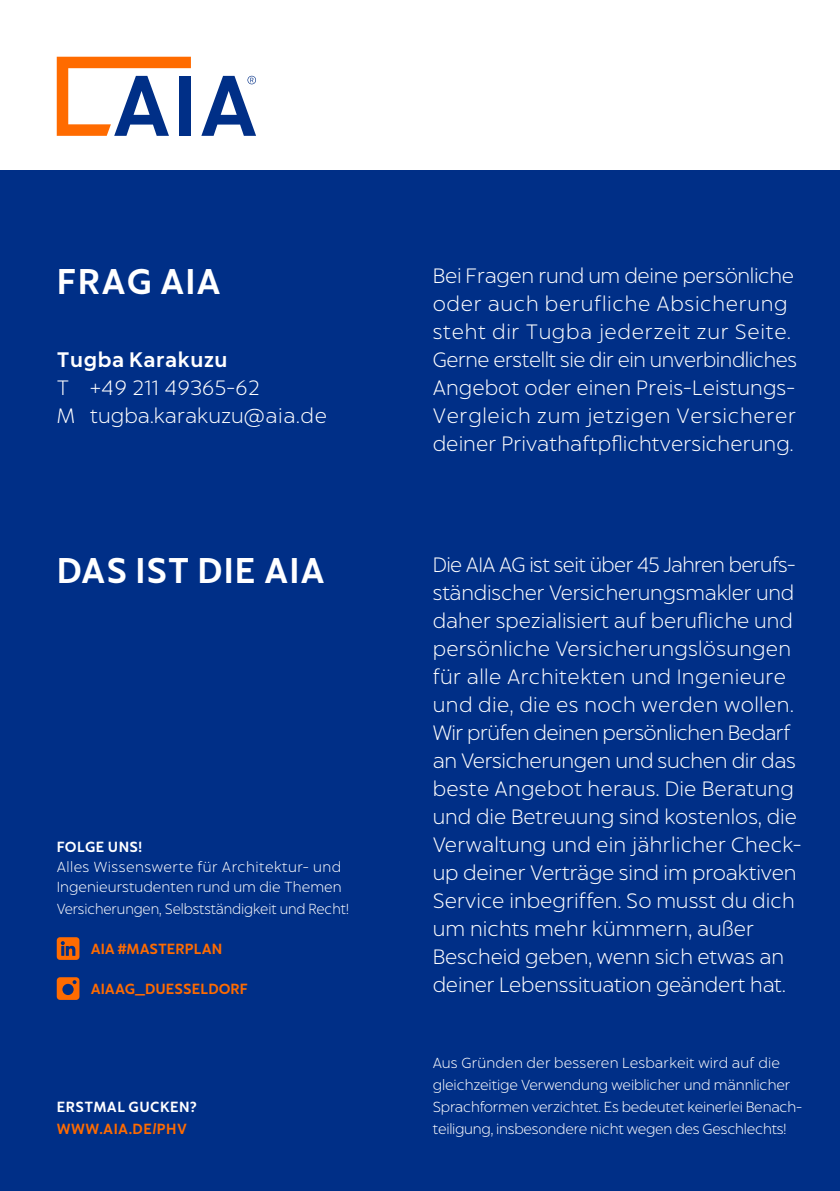
<style>
.page{position:relative;width:840px;height:1191px;background:#fff}
.page>*{position:absolute;margin:0;border:0;box-sizing:border-box;transform-origin:0 0}
.t1{font:500 34px "Captura Now";letter-spacing:.03em;color:#fff}
.t2{font:200 20px/28px "Captura Now";color:#fff}
.t3{font:200 20px/28px "Captura Now";letter-spacing:.03em;color:#fff}
.t4{font:200 14px/22px "Captura Now";letter-spacing:-.01em;color:#fff}
.t5{font:200 14px "Captura Now";letter-spacing:-.01em;color:#fff;scale:.96 1}
.t6{font:500 14px "Captura Now";color:#ff6b00}
.t7{font:500 14px/22px "Captura Now";letter-spacing:.03em;color:#fff}
.s1{font-style:inherit}
.s2{font-weight:500}
.s3{color:#ff6b00}
</style>
<div class="page">
<div style="left:0;top:170px;width:839px;height:1021px;background:#002f87"></div>
<svg style="left:57px;top:57px;width:134px;height:79px"></svg>
<svg style="left:201px;top:76px;width:55px;height:60px"></svg>
<svg style="left:57px;top:937px;width:22px;height:23px"></svg>
<svg style="left:57px;top:977px;width:22px;height:23px"></svg>
<p class="t1" style="left:57px;top:255px;width:165px">FRAG A<span class="s1">IA</span></p>
<p class="t3" style="left:57px;top:344px;width:272px"><span class="s2">Tugba Karakuzu<br></span>T +49 211 49365-<span class="s1">62<br></span>M <span class="s1">tugba.karakuzu</span>@aia.de</p>
<p class="t2" style="left:432px;top:260px;width:365px">Bei Fragen rund um deine persönliche oder auch berufliche Absicherung steht dir <span class="s1">Tugba</span> jederzeit zur Seite.<br>Gerne erstellt sie dir ein unverbindliches Angebot oder einen Preis-Leistungs-Vergleich zum jetzigen Versicherer deiner Privathaftpflichtversicherung.</p>
<p class="t1" style="left:57px;top:544px;width:269px">DAS IST DIE AIA</p>
<p class="t2" style="left:432px;top:549px;width:370px">Die AIA AG ist seit über 45 Jahren berufs&shy;ständischer Versicherungsmakler und daher spezialisiert auf berufliche und persönliche Versicherungslösungen für alle Architekten und Ingenieure und die, die es noch werden wollen.<br>Wir prüfen deinen persönlichen Bedarf an Versicherungen und suchen dir das beste Angebot heraus. Die Beratung und die Betreuung sind kostenlos, die Verwaltung und ein jährlicher Check&shy;up deiner Verträge sind im proaktiven Service inbegriffen. So musst du dich um nichts mehr kümmern, außer Bescheid geben, wenn sich etwas an deiner Lebenssituation geändert hat.</p>
<p class="t4" style="left:57px;top:835px;width:286px;line-height:20px"><span class="s2">FOLGE UNS!<br></span>Alles Wissenswerte für Architektur- und<br>Ingenieurstudenten rund um die Themen</p>
<p class="t5" style="left:57px;top:897px;width:305px">Versicherungen, Selbstständigkeit und Recht!</p>
<p class="t6" style="left:91px;top:938px;width:133px">AIA #MASTERPLAN</p>
<p class="t6" style="left:91px;top:978px;width:159px">AIAAG_DUESSELDORF</p>
<p class="t7" style="left:57px;top:1095px;width:141px">ERSTMAL GUCKEN?<br><span class="s3">WWW.AIA.DE/PHV</span></p>
<p class="t4" style="left:432px;top:1051px;width:371px">Aus Gründen der besseren Lesbarkeit wird auf die gleichzeitige Verwendung weiblicher und männlicher Sprachformen verzichtet. Es bedeutet keinerlei Benach&shy;teiligung, insbesondere nicht wegen des Geschlechts!</p>
</div>
